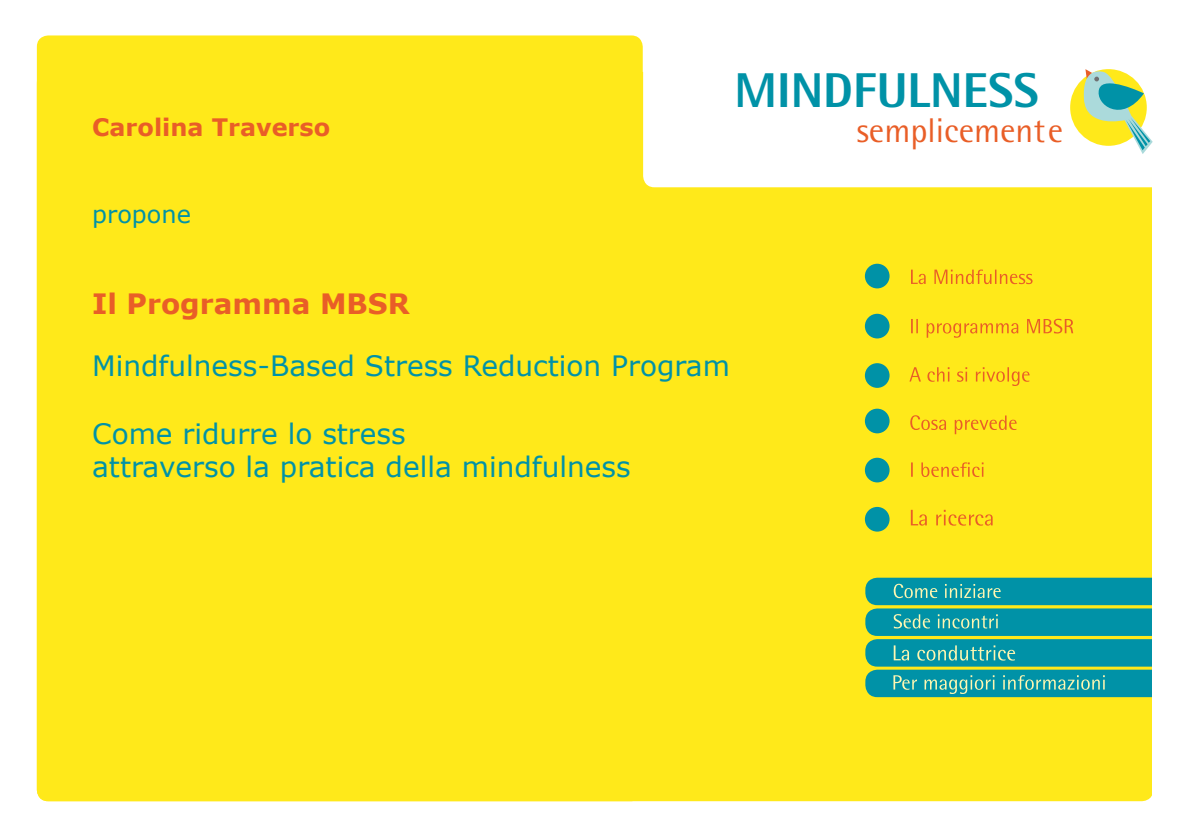
<style>
.page{position:relative;width:1191px;height:840px;background:#fff}
.page>*{position:absolute;margin:0;border:0;box-sizing:border-box;transform-origin:0 0}
.t1{font:800 48.8px "Rotis Semi Sans Std";color:#0092a7}
.t2{font:34.2px "Rotis Semi Sans Std";color:#e95e27}
.t3{font:28px/33.6px "Verdana";color:#0092a7}
.t4{font:700 28px "Verdana";color:#e95e27}
.t5{font:700 24px "Verdana";color:#e95e27}
.t6{font:24px "Verdana";color:#0092a7}
</style>
<div class="page">
<div style="left:37px;top:72px;width:1116px;height:728px;background:#ffe91a;border-radius:11px"></div>
<div style="left:37px;top:35px;width:606px;height:765px;background:#ffe91a;border-radius:11px"></div>
<div style="left:643px;top:0;width:528px;height:187px;background:#fff;border-radius:11px"></div>
<div style="left:1070px;top:69px;width:76px;height:77px;background:#ffe91a;border-radius:50%"></div>
<svg style="left:1082px;top:69px;width:70px;height:85px"></svg>
<div style="left:865px;top:669px;width:306px;height:27px;background:#0092a7;border-radius:12px"></div>
<div style="left:865px;top:608px;width:306px;height:27px;background:#0092a7;border-radius:12px"></div>
<div style="left:865px;top:638px;width:306px;height:28px;background:#0092a7;border-radius:12px"></div>
<svg style="left:893px;top:614px;width:104px;height:14px"></svg>
<div style="left:865px;top:577px;width:306px;height:28px;background:#0092a7;border-radius:12px"></div>
<svg style="left:893px;top:583px;width:107px;height:14px"></svg>
<div style="left:1152px;top:178px;width:39px;height:661px;background:#fff"></div>
<svg style="left:911px;top:462px;width:72px;height:14px"></svg>
<svg style="left:910px;top:415px;width:106px;height:19px"></svg>
<svg style="left:909px;top:367px;width:120px;height:19px"></svg>
<svg style="left:911px;top:318px;width:162px;height:19px"></svg>
<svg style="left:911px;top:269px;width:121px;height:15px"></svg>
<div style="left:865px;top:263px;width:24px;height:25px;background:#0092a7;border-radius:50%"></div>
<div style="left:865px;top:313px;width:24px;height:25px;background:#0092a7;border-radius:50%"></div>
<div style="left:865px;top:363px;width:24px;height:24px;background:#0092a7;border-radius:50%"></div>
<div style="left:865px;top:408px;width:24px;height:25px;background:#0092a7;border-radius:50%"></div>
<div style="left:865px;top:457px;width:24px;height:25px;background:#0092a7;border-radius:50%"></div>
<div style="left:865px;top:506px;width:24px;height:25px;background:#0092a7;border-radius:50%"></div>
<svg style="left:910px;top:509px;width:82px;height:16px"></svg>
<svg style="left:893px;top:675px;width:211px;height:18px"></svg>
<svg style="left:893px;top:645px;width:122px;height:15px"></svg>
<h1 class="t1" style="left:734px;top:60px;width:306px">MINDFULNESS</h1>
<p class="t5" style="left:92px;top:112px;width:240px">Carolina Traverso</p>
<p class="t2" style="left:857px;top:110px;width:208px">semplicemente</p>
<p class="t6" style="left:92px;top:198px;width:100px">propone</p>
<p class="t4" style="left:92px;top:286px;width:319px">Il Programma MBSR</p>
<p class="t3" style="left:92px;top:348px;width:639px">Mindfulness-Based Stress Reduction Program</p>
<p class="t3" style="left:92px;top:415px;width:540px">Come ridurre lo stress<br>attraverso la pratica della mindfulness</p>
</div>
